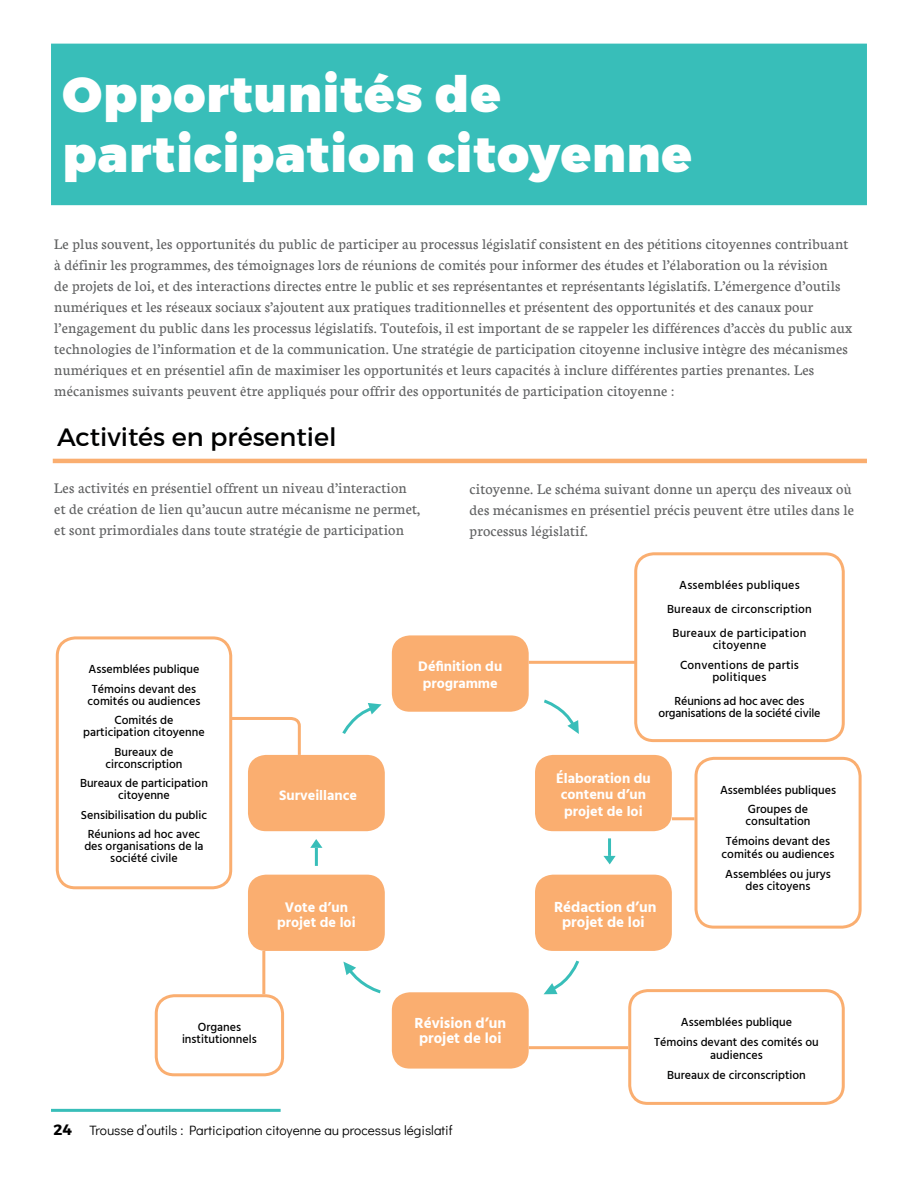
<style>
.page{position:relative;width:918px;height:1188px;background:#fff}
.page>*{position:absolute;margin:0;border:0;box-sizing:border-box;transform-origin:0 0}
.t1{font:900 49.5px/60px "Montserrat";letter-spacing:.02em;color:#fff}
.t2{font:25.5px "Montserrat";color:#000101}
.t3{font:15.75px/21px "Neuton";letter-spacing:.01em;color:#606162}
.t4{font:700 15px/15px "Hind";color:#fff;text-align:center}
.t5{font:700 14.25px/16.5px "Hind";color:#fff;text-align:center}
.t6{font:13.5px "Didact Gothic";color:#000}
.t7{font:500 12px/19.5px "Hind";color:#000101;text-align:center}
.t8{font:500 12px/24px "Hind";letter-spacing:.02em;color:#000101;text-align:center}
.s1{font-family:"Montserrat";font-weight:700;font-size:15px}
</style>
<div class="page">
<div style="left:51px;top:44px;width:816px;height:161px;background:#38beb9"></div>
<hr style="left:53px;top:459px;width:814px;height:4px;background:#faae70">
<div style="left:248px;top:755px;width:137px;height:76px;background:#faae70;border-radius:18px"></div>
<svg style="left:343px;top:962px;width:38px;height:32px"></svg>
<svg style="left:310px;top:839px;width:12px;height:9px"></svg>
<hr style="left:315px;top:848px;width:3px;height:18px;background:#38beb9">
<svg style="left:544px;top:960px;width:36px;height:34px"></svg>
<svg style="left:603px;top:856px;width:13px;height:8px"></svg>
<hr style="left:608px;top:838px;width:3px;height:18px;background:#38beb9">
<div style="left:56px;top:636px;width:176px;height:253px;border:3px solid #faae70;border-radius:18px"></div>
<div style="left:634px;top:552px;width:211px;height:190px;border:3px solid #faae70;border-radius:18px"></div>
<div style="left:628px;top:989px;width:217px;height:116px;border:3px solid #faae70;border-radius:18px"></div>
<div style="left:695px;top:757px;width:167px;height:172px;border:3px solid #faae70;border-radius:18px"></div>
<div style="left:155px;top:994px;width:129px;height:82px;border:3px solid #faae70;border-radius:18px"></div>
<div style="left:392px;top:635px;width:137px;height:77px;background:#faae70;border-radius:18px"></div>
<div style="left:248px;top:875px;width:137px;height:76px;background:#faae70;border-radius:18px"></div>
<div style="left:392px;top:992px;width:137px;height:77px;background:#faae70;border-radius:18px"></div>
<div style="left:535px;top:875px;width:137px;height:76px;background:#faae70;border-radius:18px"></div>
<div style="left:535px;top:755px;width:137px;height:76px;background:#faae70;border-radius:18px"></div>
<svg style="left:544px;top:699px;width:35px;height:35px"></svg>
<svg style="left:342px;top:703px;width:40px;height:31px"></svg>
<hr style="left:529px;top:661px;width:108px;height:3px;background:#faae70">
<hr style="left:672px;top:817px;width:23px;height:3px;background:#faae70">
<hr style="left:529px;top:1046px;width:99px;height:3px;background:#faae70">
<hr style="left:262px;top:951px;width:3px;height:43px;background:#faae70">
<svg style="left:228px;top:715px;width:74px;height:43px"></svg>
<hr style="left:51px;top:1109px;width:230px;height:3px;background:#38beb9">
<h1 class="t1" style="left:63px;top:66px;width:631px">Opportunités de participation citoyenne</h1>
<p class="t3" style="left:54px;top:233px;width:800px">Le plus souvent, les opportunités du public de participer au processus législatif consistent en des pétitions citoyennes contribuant à définir les programmes, des témoignages lors de réunions de comités pour informer des études et l’élaboration ou la révision<br>de projets de loi, et des interactions directes entre le public et ses représentantes et représentants législatifs. L’émergence d’outils numériques et les réseaux sociaux s’ajoutent aux pratiques traditionnelles et présentent des opportunités et des canaux pour l’engagement du public dans les processus législatifs. Toutefois, il est important de se rappeler les différences d’accès du public aux technologies de l’information et de la communication. Une stratégie de participation citoyenne inclusive intègre des mécanismes numériques et en présentiel afin de maximiser les opportunités et leurs capacités à inclure différentes parties prenantes. Les mécanismes suivants peuvent être appliqués pour offrir des opportunités de participation citoyenne :</p>
<h2 class="t2" style="left:57px;top:422px;width:281px">Activités en présentiel</h2>
<p class="t3" style="left:54px;top:477px;width:367px">Les activités en présentiel offrent un niveau d’interaction et de création de lien qu’aucun autre mécanisme ne permet, et sont primordiales dans toute stratégie de participation</p>
<p class="t3" style="left:470px;top:478px;width:386px">citoyenne. Le schéma suivant donne un aperçu des niveaux où des mécanismes en présentiel précis peuvent être utiles dans le processus législatif.</p>
<p class="t7" style="left:88px;top:660px;width:113px;text-align:left">Assemblées publique<br>Témoins devant des</p>
<p class="t7" style="left:88px;top:692px;width:114px">comités ou audiences<br>Comités de</p>
<p class="t7" style="left:83px;top:723px;width:123px">participation citoyenne<br>Bureaux de</p>
<p class="t7" style="left:80px;top:755px;width:129px">circonscription<br>Bureaux de participation</p>
<p class="t7" style="left:81px;top:786px;width:128px">citoyenne<br>Sensibilisation du public<br>Réunions ad hoc avec</p>
<p class="t7" style="left:84px;top:841px;width:121px;line-height:12px">des organisations de la société civile</p>
<p class="t5" style="left:279px;top:786px;width:79px">Surveillance</p>
<p class="t5" style="left:277px;top:899px;width:80px;line-height:15px">Vote d’un projet de loi</p>
<p class="t7" style="left:182px;top:1022px;width:76px;line-height:12px">Organes institutionnels</p>
<p class="t5" style="left:418px;top:658px;width:86px">Définition du programme</p>
<p class="t4" style="left:414px;top:1016px;width:93px">Révision d’un projet de loi</p>
<p class="t6" style="left:54px;top:1120px;width:401px"><span class="s1">24</span> Trousse d’outils : Participation citoyenne au processus législatif</p>
<p class="t8" style="left:667px;top:574px;width:146px">Assemblées publiques<br>Bureaux de circonscription<br>Bureaux de participation</p>
<p class="t8" style="left:680px;top:636px;width:120px;line-height:19.5px">citoyenne<br>Conventions de partis</p>
<p class="t7" style="left:675px;top:665px;width:131px;line-height:24px">politiques<br>Réunions ad hoc avec des</p>
<p class="t7" style="left:659px;top:704px;width:164px">organisations de la société civile</p>
<p class="t5" style="left:556px;top:770px;width:96px">Élaboration du contenu d’un projet de loi</p>
<p class="t7" style="left:720px;top:781px;width:118px">Assemblées publiques<br>Groupes de</p>
<p class="t7" style="left:726px;top:812px;width:106px">consultation<br>Témoins devant des</p>
<p class="t7" style="left:722px;top:845px;width:114px;text-align:left">comités ou audiences<br>Assemblées ou jurys</p>
<p class="t7" style="left:746px;top:877px;width:67px">des citoyens</p>
<p class="t4" style="left:554px;top:900px;width:104px">Rédaction d’un projet de loi</p>
<p class="t7" style="left:654px;top:1013px;width:166px">Assemblées publique<br>Témoins devant des comités ou</p>
<p class="t7" style="left:667px;top:1046px;width:140px">audiences<br>Bureaux de circonscription</p>
</div>
